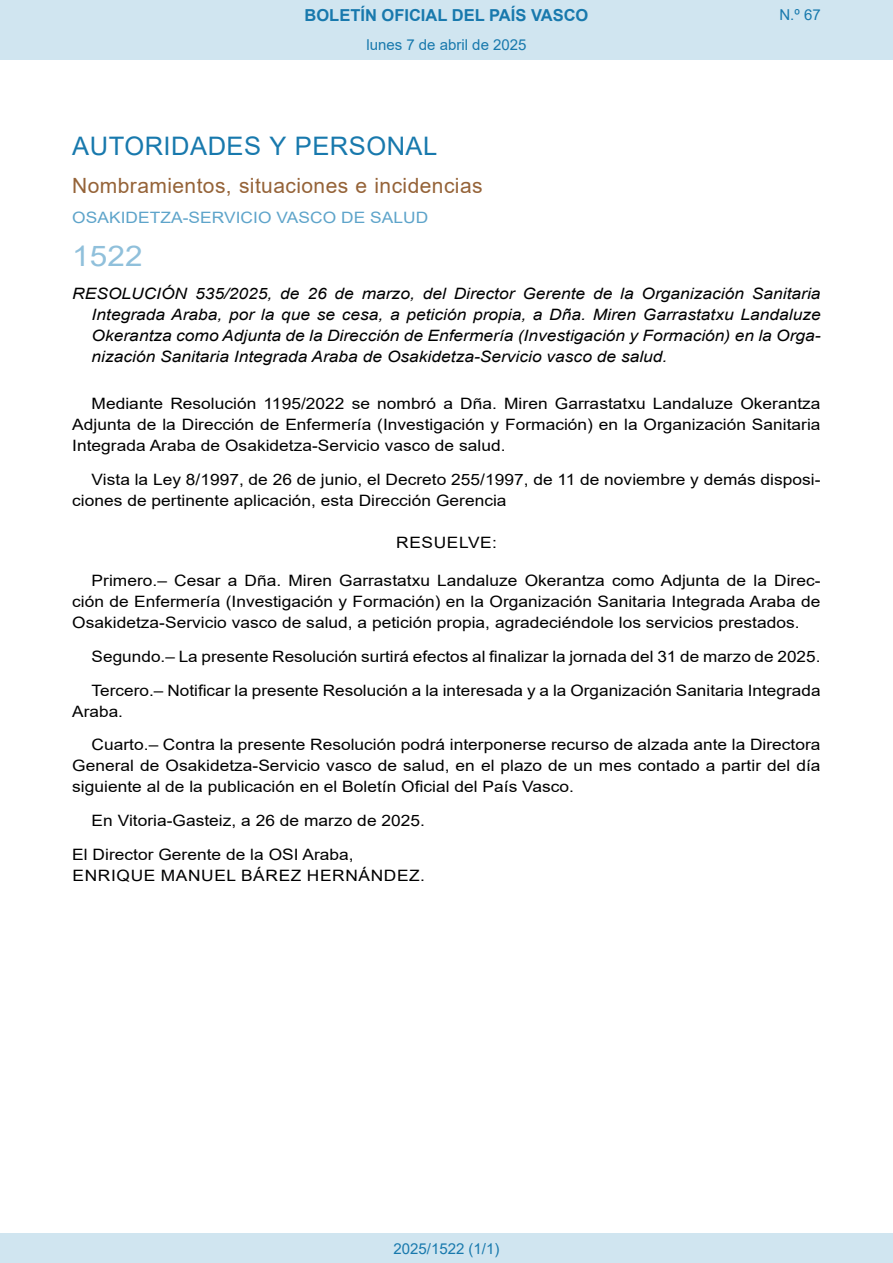
<style>
.page{position:relative;width:893px;height:1263px;background:#fff}
.page>*{position:absolute;margin:0;border:0;box-sizing:border-box;transform-origin:0 0}
.BOPVOrden{font:28.5px "Arial";color:#90c0db;scale:1.11 1}
.BOPVSeccion{font:25.5px "Arial";letter-spacing:.02em;color:#1879ad}
.BOPVSubseccion{font:21px "Arial";letter-spacing:.02em;color:#956338}
.t1{font:700 16.5px "Arial";color:#1879ad}
.BOPVDetalle{font:15.6px/21px "Arial";color:#000;text-align:justify;scale:1.11 1}
.BOPVTitulo{font:italic 15.6px/21px "Arial";color:#000;text-align:justify;scale:1.11 1}
.BOPVDetalle-2{font:15.6px/21px "Arial";color:#000;scale:1.09 1}
.BOPVFirmaLugFec{font:15.6px "Arial";color:#000;scale:1.11 1}
.BOPVOrganismo{font:15.6px "Arial";letter-spacing:.005em;color:#5ea4ca;scale:1.11 1}
.BOPVFirmaPuesto{font:15.6px "Arial";color:#000;scale:1.11 1}
.BOPVFirmaNombre{font:15.6px "Arial";letter-spacing:.035em;color:#000;scale:1.11 1}
.BOPVClave{font:15.6px "Arial";letter-spacing:.035em;color:#000;scale:1.11 1}
.Paginacion_Centro{font:15px "Arial";color:#1879ad}
</style>
<div class="page">
<div style="left:0;top:0;width:893px;height:60px;background:#d0e5f0"></div>
<div style="left:0;top:1233px;width:893px;height:30px;background:#d0e5f0"></div>
<p class="t1" style="left:305px;top:3px;width:285px">BOLETÍN OFICIAL DEL PAÍS VASCO</p>
<p class="Paginacion_Centro" style="left:366px;top:35px;width:162px">lunes 7 de abril de 2025</p>
<p class="Paginacion_Centro" style="left:779px;top:5px;width:43px">N.º 67</p>
<p class="BOPVSeccion" style="left:72px;top:128px;width:366px">AUTORIDADES Y PERSONAL</p>
<p class="BOPVSubseccion" style="left:72px;top:171px;width:412px">Nombramientos, situaciones e incidencias</p>
<p class="BOPVOrganismo" style="left:72px;top:207px;width:322px">OSAKIDETZA-SERVICIO VASCO DE SALUD</p>
<p class="BOPVOrden" style="left:72px;top:236px;width:65px">1522</p>
<p class="BOPVTitulo" style="left:92px;top:284px;width:658px;text-indent:-19px">RESOLUCIÓN 535/2025, de 26 de marzo, del Director Gerente de la Organización Sanitaria Integrada Araba, por la que se cesa, a petición propia, a Dña. Miren Garrastatxu Landaluze Okerantza como Adjunta de la Dirección de Enfermería (Investigación y Formación) en la Orga&shy;nización Sanitaria Integrada Araba de Osakidetza-Servicio vasco de salud.</p>
<p class="BOPVDetalle" style="left:72px;top:393px;width:676px;text-indent:19px">Mediante Resolución 1195/2022 se nombró a Dña. Miren Garrastatxu Landaluze Okerantza Adjunta de la Dirección de Enfermería (Investigación y Formación) en la Organización Sanitaria Integrada Araba de Osakidetza-Servicio vasco de salud.</p>
<p class="BOPVDetalle" style="left:72px;top:469px;width:676px;text-indent:19px">Vista la Ley 8/1997, de 26 de junio, el Decreto 255/1997, de 11 de noviembre y demás disposi&shy;ciones de pertinente aplicación, esta Dirección Gerencia</p>
<p class="BOPVClave" style="left:396px;top:532px;width:92px">RESUELVE:</p>
<p class="BOPVDetalle" style="left:72px;top:570px;width:676px;text-indent:19px">Primero.– Cesar a Dña. Miren Garrastatxu Landaluze Okerantza como Adjunta de la Direc&shy;ción de Enfermería (Investigación y Formación) en la Organización Sanitaria Integrada Araba de Osakidetza-Servicio vasco de salud, a petición propia, agradeciéndole los servicios prestados.</p>
<p class="BOPVDetalle-2" style="left:92px;top:646px;width:670px">Segundo.– La presente Resolución surtirá efectos al finalizar la jornada del 31 de marzo de 2025.</p>
<p class="BOPVDetalle-2" style="left:72px;top:679px;width:688px;text-indent:19px">Tercero.– Notificar la presente Resolución a la interesada y a la Organización Sanitaria Integrada<br>Araba.</p>
<p class="BOPVDetalle" style="left:72px;top:734px;width:676px;text-indent:19px">Cuarto.– Contra la presente Resolución podrá interponerse recurso de alzada ante la Directora General de Osakidetza-Servicio vasco de salud, en el plazo de un mes contado a partir del día siguiente al de la publicación en el Boletín Oficial del País Vasco.</p>
<p class="BOPVFirmaLugFec" style="left:92px;top:810px;width:302px">En Vitoria-Gasteiz, a 26 de marzo de 2025.</p>
<p class="BOPVFirmaPuesto" style="left:72px;top:843px;width:255px">El Director Gerente de la OSI Araba,</p>
<p class="BOPVFirmaNombre" style="left:73px;top:864px;width:319px">ENRIQUE MANUEL BÁREZ HERNÁNDEZ.</p>
<p class="Paginacion_Centro" style="left:393px;top:1238px;width:107px">2025/1522 (1/1)</p>
</div>
